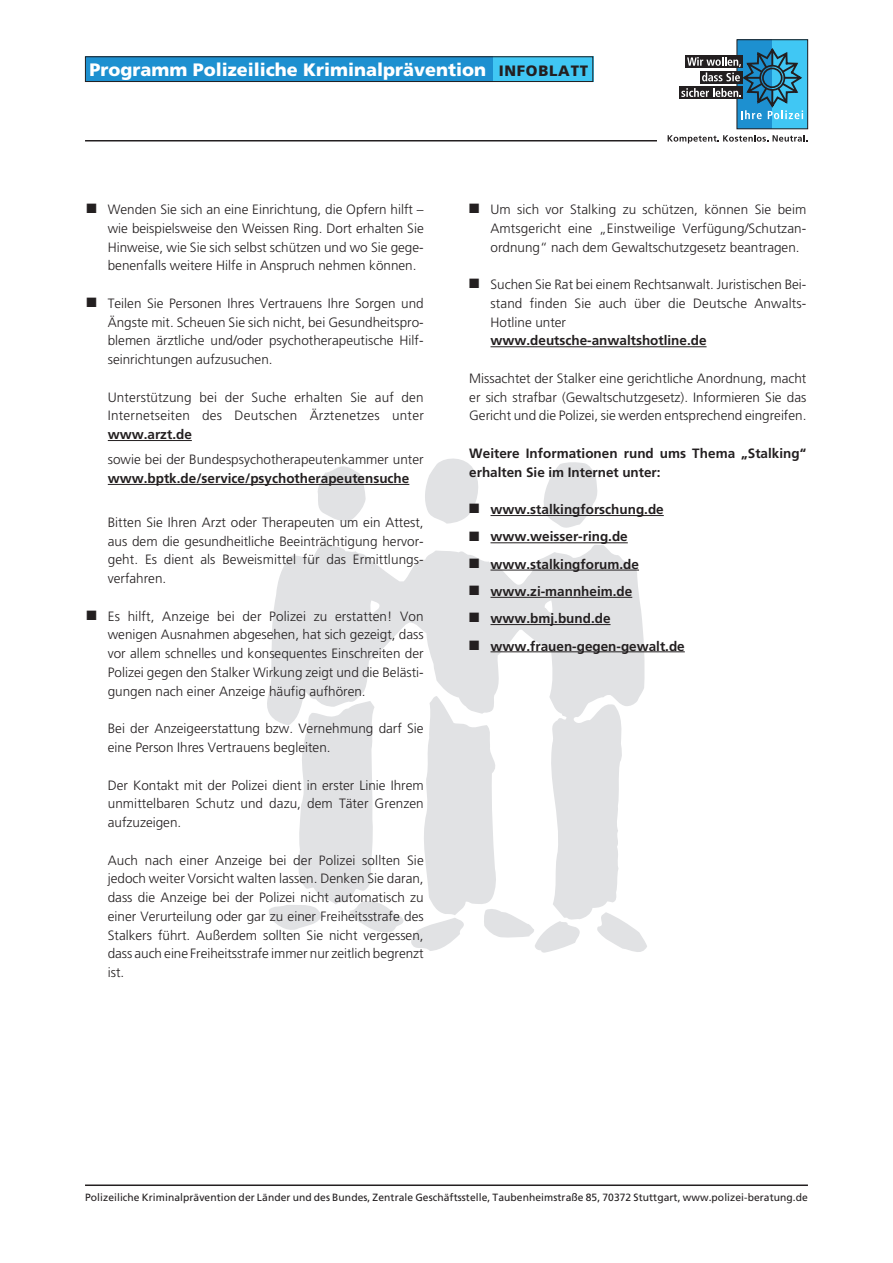
<style>
.page{position:relative;width:893px;height:1263px;background:#fff}
.page>*{position:absolute;margin:0;border:0;box-sizing:border-box;transform-origin:0 0}
.t1{font:900 18px "Frutiger";color:#fff}
.t2{font:300 13.5px/18.8px "Frutiger";color:#231f20;text-align:justify}
.t3{font:700 13.5px/18.8px "Frutiger";color:#231f20}
.t4{font:300 13.5px/18.8px "Frutiger";letter-spacing:.02em;color:#231f20}
.t5{font:10.5px "Frutiger";letter-spacing:.01em;color:#231f20}
.s1{font-size:15px;color:#231f20}
</style>
<div class="page">
<svg style="left:425px;top:459px;width:53px;height:65px"></svg>
<svg style="left:543px;top:462px;width:57px;height:66px"></svg>
<svg style="left:316px;top:466px;width:50px;height:55px"></svg>
<svg style="left:268px;top:543px;width:377px;height:376px;fill:#e1e2e4"></svg>
<svg style="left:269px;top:701px;width:135px;height:232px"></svg>
<svg style="left:597px;top:912px;width:50px;height:40px"></svg>
<svg style="left:411px;top:696px;width:169px;height:256px"></svg>
<hr style="left:85px;top:1184px;width:723px;height:2px;background:#231f20">
<div style="left:85px;top:56px;width:508px;height:26px;background:#40c7f4"></div>
<div style="left:86px;top:56px;width:407px;height:26px;background:#1d90d0"></div>
<hr style="left:85px;top:140px;width:572px;height:1px;background:#231f20">
<hr style="left:108px;top:440px;width:84px;height:1px;background:#231f20">
<hr style="left:108px;top:484px;width:301px;height:1px;background:#231f20">
<hr style="left:490px;top:346px;width:216px;height:1px;background:#231f20">
<hr style="left:490px;top:515px;width:174px;height:1px;background:#231f20">
<hr style="left:490px;top:542px;width:138px;height:1px;background:#231f20">
<hr style="left:490px;top:570px;width:149px;height:1px;background:#231f20">
<hr style="left:490px;top:597px;width:142px;height:1px;background:#231f20">
<hr style="left:490px;top:624px;width:120px;height:1px;background:#231f20">
<hr style="left:490px;top:651px;width:195px;height:1px;background:#231f20">
<svg style="left:668px;top:135px;width:139px;height:8px"></svg>
<div style="left:737px;top:40px;width:35px;height:89px;background:#1d90d0"></div>
<div style="left:772px;top:40px;width:36px;height:89px;background:#40c7f4"></div>
<div style="left:737px;top:40px;width:71px;height:89px;border:1px solid #231f20"></div>
<div style="left:679px;top:87px;width:63px;height:12px;background:#231f20"></div>
<svg style="left:681px;top:46px;width:123px;height:73px"></svg>
<div style="left:85px;top:56px;width:508px;height:26px;border:1px solid #231f20"></div>
<h1 class="t1" style="left:90px;top:58px;width:500px">Programm Polizeiliche Kriminalprävention <span class="s1">INFOblatt</span></h1>
<p class="t2" style="left:108px;top:200px;width:317px;text-indent:-21px">■ Wenden Sie sich an eine Einrichtung, die Opfern hilft – wie beispielsweise den Weissen Ring. Dort erhalten Sie Hinweise, wie Sie sich selbst schützen und wo Sie gege&shy;benenfalls weitere Hilfe in Anspruch nehmen können.</p>
<p class="t2" style="left:108px;top:294px;width:317px;text-indent:-21px">■ Teilen Sie Personen Ihres Vertrauens Ihre Sorgen und Ängste mit. Scheuen Sie sich nicht, bei Gesundheitspro&shy;blemen ärztliche und/oder psychotherapeutische Hilf&shy;seinrichtungen aufzusuchen.</p>
<p class="t4" style="left:108px;top:388px;width:317px">Unterstützung bei der Suche erhalten Sie auf den<br>Internetseiten des Deutschen Ärztenetzes unter</p>
<p class="t3" style="left:108px;top:425px;width:86px">www.arzt.de</p>
<p class="t2" style="left:108px;top:450px;width:317px">sowie bei der Bundespsychotherapeutenkammer unter</p>
<p class="t3" style="left:108px;top:469px;width:303px">www.bptk.de/service/psychotherapeutensuche</p>
<p class="t2" style="left:108px;top:513px;width:317px">Bitten Sie Ihren Arzt oder Therapeuten um ein Attest, aus dem die gesundheitliche Beeinträchtigung hervor&shy;geht. Es dient als Beweismittel für das Ermittlungs&shy;verfahren.</p>
<p class="t2" style="left:108px;top:607px;width:317px;text-indent:-21px">■ Es hilft, Anzeige bei der Polizei zu erstatten! Von wenigen Ausnahmen abgesehen, hat sich gezeigt, dass vor allem schnelles und konsequentes Einschreiten der Polizei gegen den Stalker Wirkung zeigt und die Belästi&shy;gungen nach einer Anzeige häufig aufhören.</p>
<p class="t2" style="left:108px;top:719px;width:317px">Bei der Anzeigeerstattung bzw. Vernehmung darf Sie eine Person Ihres Vertrauens begleiten.</p>
<p class="t2" style="left:108px;top:775px;width:317px">Der Kontakt mit der Polizei dient in erster Linie Ihrem unmittelbaren Schutz und dazu, dem Täter Grenzen aufzuzeigen.</p>
<p class="t2" style="left:108px;top:850px;width:317px">Auch nach einer Anzeige bei der Polizei sollten Sie jedoch weiter Vorsicht walten lassen. Denken Sie daran, dass die Anzeige bei der Polizei nicht automatisch zu einer Verurteilung oder gar zu einer Freiheitsstrafe des Stalkers führt. Außerdem sollten Sie nicht vergessen, dass auch eine Freiheitsstrafe immer nur zeitlich begrenzt ist.</p>
<p class="t2" style="left:490px;top:200px;width:317px;text-indent:-21px">■ Um sich vor Stalking zu schützen, können Sie beim Amtsgericht eine „Einstweilige Verfügung/Schutzan&shy;ordnung“ nach dem Gewaltschutzgesetz beantragen.</p>
<p class="t2" style="left:490px;top:275px;width:317px;text-indent:-21px">■ Suchen Sie Rat bei einem Rechtsanwalt. Juristischen Bei&shy;stand finden Sie auch über die Deutsche Anwalts-Hotline unter</p>
<p class="t3" style="left:490px;top:331px;width:218px">www.deutsche-anwaltshotline.de</p>
<p class="t2" style="left:469px;top:369px;width:339px">Missachtet der Stalker eine gerichtliche Anordnung, macht er sich strafbar (Gewaltschutzgesetz). Informieren Sie das Gericht und die Polizei, sie werden entsprechend eingreifen.</p>
<p class="t3" style="left:469px;top:444px;width:339px">Weitere Informationen rund ums Thema „Stalking“ erhalten Sie im Internet unter:</p>
<p class="t3" style="left:469px;top:500px;width:196px">■ www.stalkingforschung.de</p>
<p class="t3" style="left:469px;top:527px;width:160px">■ www.weisser-ring.de</p>
<p class="t3" style="left:469px;top:555px;width:171px">■ www.stalkingforum.de</p>
<p class="t3" style="left:469px;top:582px;width:165px">■ www.zi-mannheim.de</p>
<p class="t3" style="left:469px;top:609px;width:143px">■ www.bmj.bund.de</p>
<p class="t3" style="left:469px;top:636px;width:217px">■ www.frauen-gegen-gewalt.de</p>
<p class="t5" style="left:85px;top:1191px;width:724px">Polizeiliche Kriminalprävention der Länder und des Bundes, Zentrale Geschäftsstelle, Taubenheimstraße 85, 70372 Stuttgart, www.polizei-beratung.de</p>
</div>
